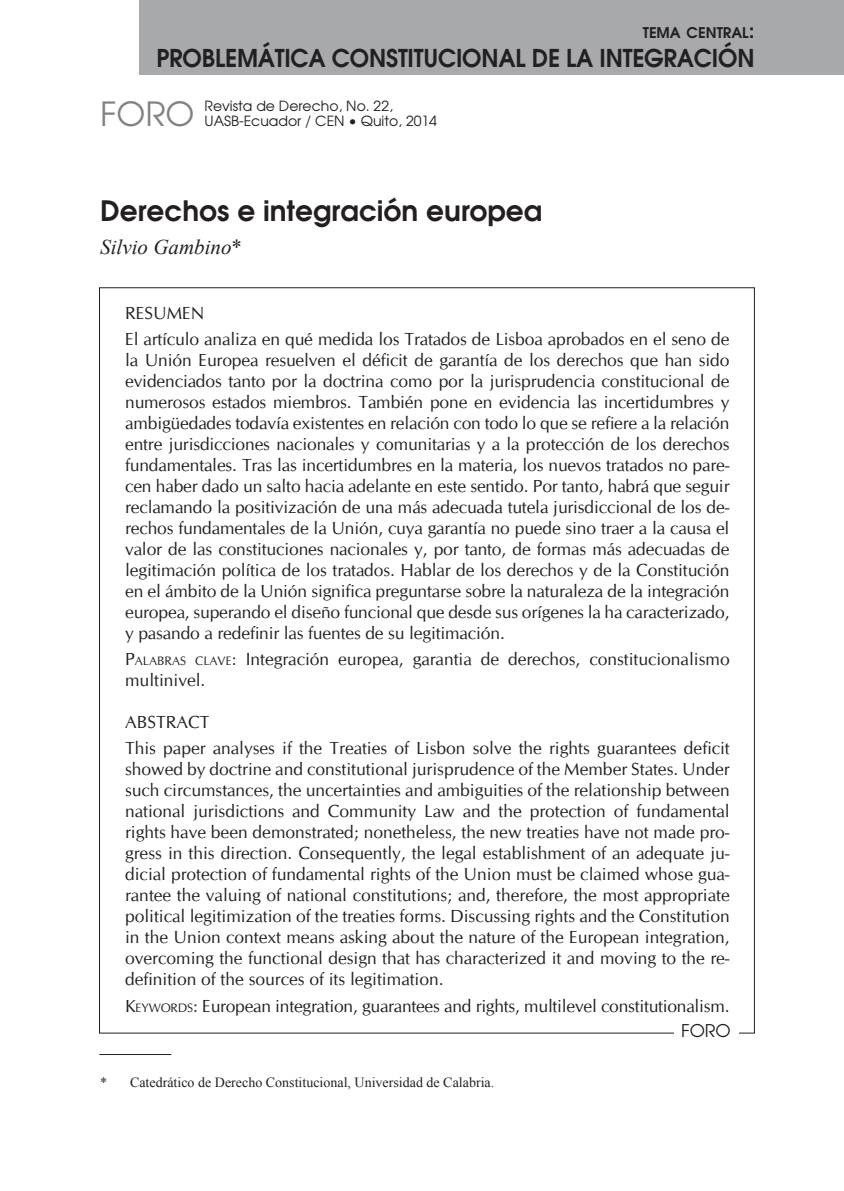
<style>
.page{position:relative;width:844px;height:1191px;background:#fff}
.page>*{position:absolute;margin:0;border:0;box-sizing:border-box;transform-origin:0 0}
.t1{font:33.25px "Avant Garde";color:#808285}
.TITULO_CAPITULO{font:600 28px "Avant Garde";color:#231f20}
.t2{font:600 24.5px "Avant Garde";letter-spacing:-.01em;color:#231f20;scale:.95 1}
.AUTOR_CAPITULO{font:italic 21px "Times New Roman";color:#231f20}
.t3{font:17.5px/21px "CG Omega";color:#231f20;text-align:justify}
.t4{font:17.5px "Avant Garde";color:#231f20}
.t5{font:600 14.7px "Avant Garde";color:#231f20}
.NOTA{font:14px "Times New Roman";color:#231f20}
.t6{font:14px/14.9px "Avant Garde";color:#231f20}
.s1{font-size:21px}
.s2{font-style:normal}
.s3{font-style:inherit}
.s4{font-size:12.25px}
</style>
<div class="page">
<div style="left:139px;top:0;width:704px;height:74px;background:#a8a9ad"></div>
<hr style="left:99px;top:1054px;width:72px;height:1px;background:#231f20">
<p class="t5" style="left:642px;top:23px;width:113px">TEMA CENTRAL<span class="s1">:</span></p>
<p class="t2" style="left:156px;top:42px;width:631px">PROBLEMÁTICA CONSTITUCIONAL DE LA INTEGRACIÓN</p>
<h1 class="t1" style="left:100px;top:93px;width:96px">FORO</h1>
<p class="t6" style="left:204px;top:98px;width:234px">Revista de Derecho, No. 22,<br>UASB-Ecuador / CEN • Quito, 2014</p>
<p class="TITULO_CAPITULO" style="left:100px;top:192px;width:443px">Derechos e integración europea</p>
<p class="AUTOR_CAPITULO" style="left:100px;top:232px;width:143px">Silvio Gambino<span class="s2">*</span></p>
<p class="t3" style="left:125px;top:303px;width:81px">RESUMEN</p>
<p class="t3" style="left:125px;top:329px;width:606px">El artículo analiza en qué medida los Tratados de Lisboa aprobados en el seno de la Unión Europea resuelven el déficit de garantía de los derechos que han sido evidenciados tanto por la doctrina como por la jurisprudencia constitucional de numerosos estados miembros. También pone en evidencia las incertidumbres y ambigüedades todavía existentes en relación con todo lo que se refiere a la relación entre jurisdicciones nacionales y comunitarias y a la protección de los derechos fundamentales. Tras las incertidumbres en la materia, los nuevos tratados no pare&shy;cen haber dado un salto hacia adelante en este sentido. Por tanto, habrá que seguir reclamando la positivización de una más adecuada tutela jurisdiccional de los de&shy;rechos fundamentales de la Unión, cuya garantía no puede sino traer a la causa el valor de las constituciones nacionales y, por tanto, de formas más adecuadas de legitimación política de los tratados. Hablar de los derechos y de la Constitución en el ámbito de la Unión significa preguntarse sobre la naturaleza de la integración europea, superando el diseño funcional que desde sus orígenes la ha caracterizado, y pasando a redefinir las fuentes de su legitimación.</p>
<p class="t3" style="left:125px;top:649px;width:606px"><span class="s3">P</span><span class="s4">ALABRAS CLAVE</span><span class="s3">:</span> Integración europea, garantia de derechos, constitucionalismo multinivel.</p>
<p class="t3" style="left:125px;top:712px;width:86px">ABSTRACT</p>
<p class="t3" style="left:125px;top:738px;width:606px">This paper analyses if the Treaties of Lisbon solve the rights guarantees deficit showed by doctrine and constitutional jurisprudence of the Member States. Under such circumstances, the uncertainties and ambiguities of the relationship between national jurisdictions and Community Law and the protection of fundamental rights have been demonstrated; nonetheless, the new treaties have not made pro&shy;gress in this direction. Consequently, the legal establishment of an adequate ju&shy;dicial protection of fundamental rights of the Union must be claimed whose gua&shy;rantee the valuing of national constitutions; and, therefore, the most appropriate political legitimization of the treaties forms. Discussing rights and the Constitution in the Union context means asking about the nature of the European integration, overcoming the functional design that has characterized it and moving to the re&shy;definition of the sources of its legitimation.</p>
<p class="t3" style="left:125px;top:995px;width:605px"><span class="s3">K</span><span class="s4">EYWORDS</span><span class="s3">:</span> European integration, guarantees and rights, multilevel constitutionalism.</p>
<p class="t4" style="left:681px;top:1019px;width:51px">FORO</p>
<p class="NOTA" style="left:100px;top:1072px;width:395px">* Catedrático de Derecho Constitucional, Universidad de Calabria.</p>
</div>
